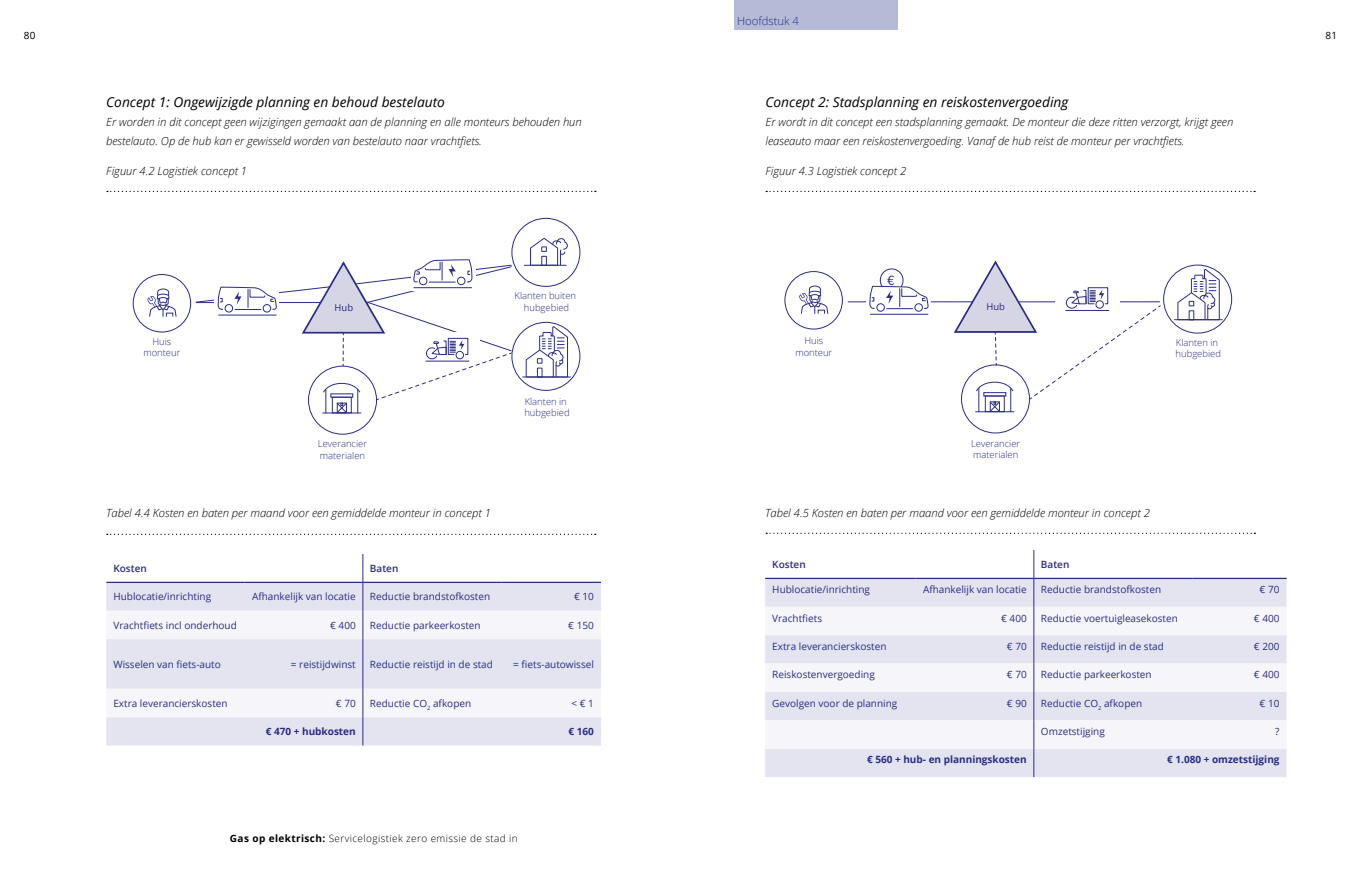
<style>
.page{position:relative;width:1361px;height:869px;background:#fff}
.page>*{position:absolute;margin:0;border:0;box-sizing:border-box;transform-origin:0 0}
.t1{font:14.5px "Source Sans Pro";color:#2a2d83}
.HvA_-_Sub-subkop{font:italic 13.75px "Open Sans";color:#000}
.HvA_-_Sub-subkop-2{font:italic 300 11.25px/18.8px "Open Sans";color:#000}
.HvA_-_Platte_tekst{font:300 11.25px "Open Sans";color:#2a2d83}
.HvA_-_Meer_koloms{font:10px "Open Sans";color:#2a2d83}
.HvA_-_Meer_koloms-2{font:700 10px "Open Sans";color:#2a2d83}
.t2{font:300 10px "Open Sans";letter-spacing:.04em;color:#000}
.HvA_-_Meer_koloms-3{font:600 10px "Open Sans";color:#2a2d83}
.t3{font:10px "Open Sans";color:#000}
.t4{font:300 9.38px/11.2px "Open Sans";color:#2a2d83}
.t5{font:9.38px "Open Sans";color:#2a2d83}
.s1{font-weight:700}
</style>
<div class="page">
<svg style="left:765px;top:550px;width:521px;height:226px"></svg>
<svg style="left:766px;top:532px;width:489px;height:1px"></svg>
<svg style="left:107px;top:191px;width:489px;height:1px"></svg>
<div style="left:106px;top:716px;width:495px;height:29px;background:#e3e4f0"></div>
<svg style="left:106px;top:638px;width:495px;height:78px;fill:#e3e4f0"></svg>
<svg style="left:106px;top:554px;width:495px;height:84px"></svg>
<hr style="left:363px;top:638px;width:1px;height:50px;background:#2a2d83">
<svg style="left:363px;top:688px;width:1px;height:57px"></svg>
<svg style="left:107px;top:533px;width:489px;height:1px"></svg>
<svg style="left:766px;top:191px;width:489px;height:1px"></svg>
<div style="left:133px;top:274px;width:58px;height:58px;border:1px solid #2a2d83;border-radius:50%"></div>
<svg style="left:529px;top:217px;width:39px;height:49px"></svg>
<hr style="left:524px;top:265px;width:42px;height:1px;background:#2a2d83">
<svg style="left:525px;top:321px;width:44px;height:57px"></svg>
<hr style="left:523px;top:376px;width:47px;height:1px;background:#2a2d83">
<div style="left:511px;top:218px;width:69px;height:69px;border:1px solid #2a2d83;border-radius:50%"></div>
<div style="left:511px;top:322px;width:69px;height:68px;border:1px solid #2a2d83;border-radius:50%"></div>
<svg style="left:147px;top:288px;width:30px;height:29px"></svg>
<svg style="left:196px;top:259px;width:316px;height:154px"></svg>
<svg style="left:1177px;top:266px;width:43px;height:53px"></svg>
<hr style="left:1174px;top:319px;width:48px;height:1px;background:#2a2d83">
<div style="left:1163px;top:264px;width:69px;height:69px;border:1px solid #2a2d83;border-radius:50%"></div>
<div style="left:784px;top:271px;width:59px;height:58px;border:1px solid #2a2d83;border-radius:50%"></div>
<svg style="left:799px;top:285px;width:30px;height:29px"></svg>
<hr style="left:848px;top:301px;width:124px;height:1px;background:#2a2d83">
<svg style="left:952px;top:260px;width:208px;height:152px"></svg>
<svg style="left:866px;top:301px;width:64px;height:14px"></svg>
<hr style="left:870px;top:313px;width:58px;height:1px;background:#2a2d83">
<div style="left:914px;top:303px;width:9px;height:8px;border:1px solid #2a2d83;border-radius:50%"></div>
<div style="left:876px;top:303px;width:9px;height:8px;border:1px solid #2a2d83;border-radius:50%"></div>
<svg style="left:869px;top:268px;width:60px;height:41px"></svg>
<div style="left:733px;top:0;width:164px;height:29px;background:#b5bad6"></div>
<p class="HvA_-_Platte_tekst" style="left:737px;top:13px;width:63px">Hoofdstuk 4</p>
<p class="t3" style="left:24px;top:28px;width:13px">80</p>
<p class="t3" style="left:1325px;top:28px;width:13px">81</p>
<p class="HvA_-_Sub-subkop" style="left:106px;top:93px;width:340px">Concept 1: Ongewijzigde planning en behoud bestelauto</p>
<p class="HvA_-_Sub-subkop-2" style="left:106px;top:112px;width:477px">Er worden in dit concept geen wijzigingen gemaakt aan de planning en alle monteurs behouden hun bestelauto. Op de hub kan er gewisseld worden van bestelauto naar vrachtfiets.</p>
<p class="HvA_-_Sub-subkop" style="left:765px;top:93px;width:304px">Concept 2: Stadsplanning en reiskostenvergoeding</p>
<p class="HvA_-_Sub-subkop-2" style="left:765px;top:112px;width:469px">Er wordt in dit concept een stadsplanning gemaakt. De monteur die deze ritten verzorgt, krijgt geen leaseauto maar een reiskostenvergoeding. Vanaf de hub reist de monteur per vrachtfiets.</p>
<p class="HvA_-_Sub-subkop-2" style="left:106px;top:161px;width:142px">Figuur 4.2 Logistiek concept 1</p>
<p class="HvA_-_Sub-subkop-2" style="left:765px;top:161px;width:142px">Figuur 4.3 Logistiek concept 2</p>
<p class="t4" style="left:143px;top:336px;width:38px;text-align:center">Huis monteur</p>
<p class="t5" style="left:335px;top:301px;width:20px">Hub</p>
<p class="t4" style="left:318px;top:438px;width:51px">Leverancier materialen</p>
<p class="HvA_-_Sub-subkop-2" style="left:106px;top:502px;width:386px">Tabel 4.4 Kosten en baten per maand voor een gemiddelde monteur in concept 1</p>
<p class="t4" style="left:514px;top:290px;width:63px;text-align:center">Klanten buiten hubgebied</p>
<p class="t4" style="left:524px;top:395px;width:47px">Klanten in hubgebied</p>
<p class="HvA_-_Meer_koloms-3" style="left:113px;top:561px;width:35px">Kosten</p>
<p class="HvA_-_Meer_koloms-3" style="left:370px;top:561px;width:30px">Baten</p>
<p class="HvA_-_Meer_koloms" style="left:113px;top:589px;width:99px">Hublocatie/inrichting</p>
<p class="HvA_-_Meer_koloms" style="left:252px;top:589px;width:105px">Afhankelijk van locatie</p>
<p class="HvA_-_Meer_koloms" style="left:370px;top:589px;width:122px">Reductie brandstofkosten</p>
<p class="HvA_-_Meer_koloms" style="left:574px;top:589px;width:21px">€ 10</p>
<p class="HvA_-_Meer_koloms" style="left:113px;top:618px;width:125px">Vrachtfiets incl onderhoud</p>
<p class="HvA_-_Meer_koloms" style="left:330px;top:618px;width:27px">€ 400</p>
<p class="HvA_-_Meer_koloms" style="left:370px;top:618px;width:112px">Reductie parkeerkosten</p>
<p class="HvA_-_Meer_koloms" style="left:568px;top:618px;width:27px">€ 150</p>
<p class="HvA_-_Meer_koloms" style="left:113px;top:657px;width:109px">Wisselen van fiets-auto</p>
<p class="HvA_-_Meer_koloms" style="left:291px;top:657px;width:66px">≈ reistijdwinst</p>
<p class="HvA_-_Meer_koloms" style="left:370px;top:657px;width:124px">Reductie reistijd in de stad</p>
<p class="HvA_-_Meer_koloms" style="left:513px;top:657px;width:82px">≈ fiets-autowissel</p>
<p class="HvA_-_Meer_koloms" style="left:113px;top:696px;width:116px">Extra leverancierskosten</p>
<p class="HvA_-_Meer_koloms" style="left:336px;top:696px;width:21px">€ 70</p>
<p class="HvA_-_Meer_koloms" style="left:370px;top:696px;width:103px">Reductie CO<sub>2</sub> afkopen</p>
<p class="HvA_-_Meer_koloms" style="left:571px;top:696px;width:24px">&lt; € 1</p>
<p class="HvA_-_Meer_koloms-2" style="left:266px;top:724px;width:91px">€ 470 + hubkosten</p>
<p class="HvA_-_Meer_koloms-2" style="left:568px;top:724px;width:27px">€ 160</p>
<p class="t4" style="left:153px;top:703px;width:20px">Huis</p>
<p class="t2" style="left:230px;top:831px;width:289px"><span class="s1">Gas op elektrisch:</span> Servicelogistiek zero emissie de stad in</p>
<p class="t4" style="left:795px;top:335px;width:38px;text-align:center">Huis monteur</p>
<p class="t1" style="left:887px;top:270px;width:9px">€</p>
<p class="t5" style="left:986px;top:300px;width:20px">Hub</p>
<p class="t4" style="left:1175px;top:336px;width:47px">Klanten in hubgebied</p>
<p class="t4" style="left:971px;top:437px;width:51px">Leverancier materialen</p>
<p class="HvA_-_Sub-subkop-2" style="left:765px;top:502px;width:386px">Tabel 4.5 Kosten en baten per maand voor een gemiddelde monteur in concept 2</p>
<p class="HvA_-_Meer_koloms-3" style="left:772px;top:557px;width:35px">Kosten</p>
<p class="HvA_-_Meer_koloms-3" style="left:1041px;top:557px;width:30px">Baten</p>
<p class="HvA_-_Meer_koloms" style="left:772px;top:582px;width:99px">Hublocatie/inrichting</p>
<p class="HvA_-_Meer_koloms" style="left:923px;top:582px;width:105px">Afhankelijk van locatie</p>
<p class="HvA_-_Meer_koloms" style="left:1041px;top:582px;width:122px">Reductie brandstofkosten</p>
<p class="HvA_-_Meer_koloms" style="left:1259px;top:582px;width:21px">€ 70</p>
<p class="HvA_-_Meer_koloms" style="left:772px;top:610px;width:51px">Vrachtfiets</p>
<p class="HvA_-_Meer_koloms" style="left:1001px;top:610px;width:27px">€ 400</p>
<p class="HvA_-_Meer_koloms" style="left:1041px;top:610px;width:138px">Reductie voertuigleasekosten</p>
<p class="HvA_-_Meer_koloms" style="left:1254px;top:610px;width:27px">€ 400</p>
<p class="HvA_-_Meer_koloms" style="left:772px;top:639px;width:116px">Extra leverancierskosten</p>
<p class="HvA_-_Meer_koloms" style="left:1007px;top:639px;width:21px">€ 70</p>
<p class="HvA_-_Meer_koloms" style="left:1041px;top:639px;width:124px">Reductie reistijd in de stad</p>
<p class="HvA_-_Meer_koloms" style="left:1254px;top:639px;width:27px">€ 200</p>
<p class="HvA_-_Meer_koloms" style="left:772px;top:667px;width:104px">Reiskostenvergoeding</p>
<p class="HvA_-_Meer_koloms" style="left:1007px;top:667px;width:21px">€ 70</p>
<p class="HvA_-_Meer_koloms" style="left:1041px;top:667px;width:112px">Reductie parkeerkosten</p>
<p class="HvA_-_Meer_koloms" style="left:1254px;top:667px;width:27px">€ 400</p>
<p class="HvA_-_Meer_koloms" style="left:772px;top:695px;width:127px">Gevolgen voor de planning</p>
<p class="HvA_-_Meer_koloms" style="left:1007px;top:695px;width:21px">€ 90</p>
<p class="HvA_-_Meer_koloms" style="left:1041px;top:695px;width:103px">Reductie CO<sub>2</sub> afkopen</p>
<p class="HvA_-_Meer_koloms" style="left:1259px;top:695px;width:21px">€ 10</p>
<p class="HvA_-_Meer_koloms" style="left:1041px;top:724px;width:65px">Omzetstijging</p>
<p class="HvA_-_Meer_koloms" style="left:1275px;top:724px;width:6px">?</p>
<p class="HvA_-_Meer_koloms-2" style="left:867px;top:752px;width:161px">€ 560 + hub- en planningskosten</p>
<p class="HvA_-_Meer_koloms-2" style="left:1167px;top:752px;width:114px">€ 1.080 + omzetstijging</p>
</div>
